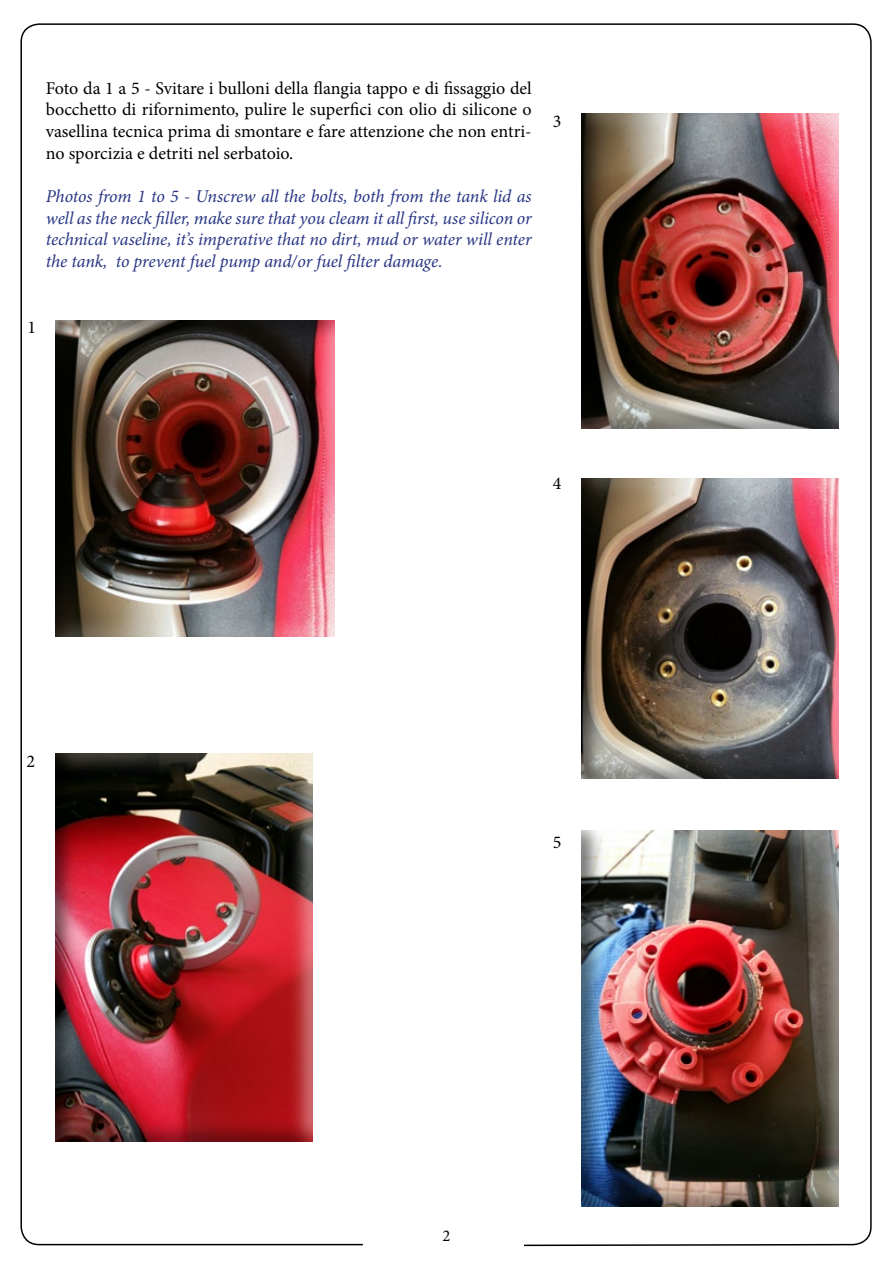
<style>
.page{position:relative;width:893px;height:1263px;background:#fff}
.page>*{position:absolute;margin:0;border:0;box-sizing:border-box;transform-origin:0 0}
.t1{font:italic 18px/21.6px "Minion Pro";letter-spacing:-.01em;color:#283583;text-align:justify}
.t2{font:18px/21.6px "Minion Pro";color:#000;text-align:justify}
.t3{font:16.5px "Minion Pro";color:#000}
</style>
<div class="page">
<div style="left:27px;top:293px;width:323px;height:363px;background:#000;opacity:.75"></div>
<div style="left:27px;top:734px;width:301px;height:434px;background:#000;opacity:.75"></div>
<div style="left:554px;top:94px;width:300px;height:361px;background:#000;opacity:.75"></div>
<div style="left:570px;top:452px;width:297px;height:344px;background:#fff"></div>
<div style="left:554px;top:459px;width:300px;height:347px;background:#000;opacity:.75"></div>
<div style="left:570px;top:803px;width:297px;height:421px;background:#fff"></div>
<div style="left:554px;top:810px;width:300px;height:423px;background:#000;opacity:.75"></div>
<p class="t2" style="left:46px;top:77px;width:487px">Foto da 1 a 5 - Svitare i bulloni della flangia tappo e di fissaggio del bocchetto di rifornimento, pulire le superfici con olio di silicone o vasellina tecnica prima di smontare e fare attenzione che non entri&shy;no sporcizia e detriti nel serbatoio.</p>
<p class="t1" style="left:46px;top:185px;width:488px">Photos from 1 to 5 - Unscrew all the bolts, both from the tank lid as well as the neck filler, make sure that you cleam it all first, use silicon or technical vaseline, it’s imperative that no dirt, mud or water will enter the tank, to prevent fuel pump and/or fuel filter damage.</p>
<p class="t2" style="left:28px;top:316px;width:10px">1</p>
<p class="t2" style="left:553px;top:110px;width:10px">3</p>
<p class="t2" style="left:553px;top:473px;width:10px">4</p>
<p class="t2" style="left:26px;top:750px;width:10px">2</p>
<p class="t2" style="left:553px;top:831px;width:10px">5</p>
<p class="t3" style="left:442px;top:1224px;width:9px">2</p>
</div>
